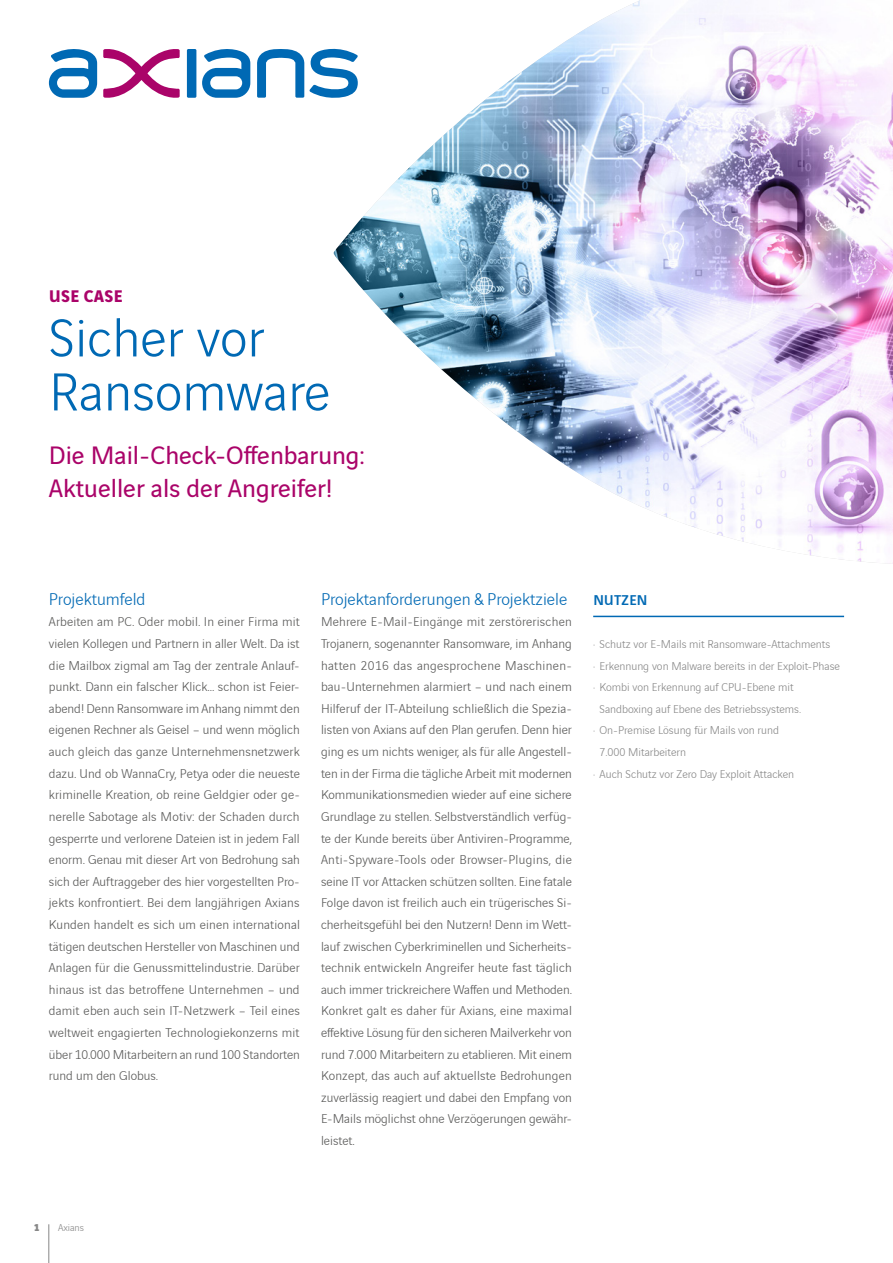
<style>
.page{position:relative;width:893px;height:1263px;background:#fff}
.page>*{position:absolute;margin:0;border:0;box-sizing:border-box;transform-origin:0 0}
.t1{font:300 57px/54px "Vinci Sans";color:#0069b4}
.t2{font:27px/32.4px "Vinci Sans";color:#aa0469}
.t3{font:300 18px "Vinci Sans";color:#0069b4}
.t4{font:700 18px "Vinci Sans";letter-spacing:.02em;color:#aa0469}
.t5{font:500 15px "Vinci Sans";letter-spacing:.02em;color:#0069b4}
.t6{font:300 13.5px/21.6px "Vinci Sans";color:#575756;text-align:justify}
.t7{font:300 12px "Vinci Sans";color:#878787}
.t8{font:300 10.5px "Vinci Sans";color:#878787}
.t9{font:900 10.5px "Vinci Sans";color:#878787}
</style>
<div class="page">
<hr style="left:48px;top:1224px;width:1px;height:39px;background:#878787">
<div style="left:187px;top:49px;width:9px;height:49px;background:#0069b4;border-radius:2px"></div>
<svg style="left:103px;top:49px;width:77px;height:49px"></svg>
<svg style="left:202px;top:49px;width:48px;height:49px"></svg>
<svg style="left:49px;top:49px;width:48px;height:49px"></svg>
<svg style="left:257px;top:49px;width:76px;height:49px"></svg>
<img style="left:333px;top:0;width:560px;height:564px">
<hr style="left:593px;top:616px;width:251px;height:1px;background:#0069b4">
<h3 class="t4" style="left:49px;top:282px;width:75px">USE CASE</h3>
<h1 class="t1" style="left:49px;top:306px;width:283px">Sicher vor<br>Ransomware</h1>
<h2 class="t2" style="left:49px;top:437px;width:318px">Die Mail-Check-Offenbarung:<br>Aktueller als der Angreifer!</h2>
<h3 class="t3" style="left:49px;top:586px;width:98px">Projektumfeld</h3>
<p class="t6" style="left:49px;top:610px;width:253px">Arbeiten am PC. Oder mobil. In einer Firma mit vielen Kollegen und Partnern in aller Welt. Da ist die Mailbox zigmal am Tag der zentrale Anlauf&shy;punkt. Dann ein falscher Klick... schon ist Feier&shy;abend! Denn Ransomware im Anhang nimmt den eigenen Rechner als Geisel – und wenn möglich auch gleich das ganze Unternehmensnetzwerk dazu. Und ob WannaCry, Petya oder die neueste kriminelle Kreation, ob reine Geldgier oder ge&shy;nerelle Sabotage als Motiv: der Schaden durch gesperrte und verlorene Dateien ist in jedem Fall enorm. Genau mit dieser Art von Bedrohung sah sich der Auftraggeber des hier vorgestellten Pro&shy;jekts konfrontiert. Bei dem langjährigen Axians Kunden handelt es sich um einen international tätigen deutschen Hersteller von Maschinen und Anlagen für die Genussmittelindustrie. Darüber hinaus ist das betroffene Unternehmen – und damit eben auch sein IT-Netzwerk – Teil eines weltweit engagierten Technologiekonzerns mit über 10.000 Mitarbeitern an rund 100 Standorten rund um den Globus.</p>
<h3 class="t3" style="left:321px;top:586px;width:248px">Projektanforderungen &amp; Projektziele</h3>
<p class="t6" style="left:321px;top:610px;width:252px;text-align:left">Mehrere E-Mail-Eingänge mit zerstörerischen Trojanern, sogenannter Ransomware, im Anhang hatten 2016 das angesprochene Maschinen&shy;bau-Unternehmen alarmiert – und nach einem Hilferuf der IT-Abteilung schließlich die Spezia&shy;listen von Axians auf den Plan gerufen. Denn hier ging es um nichts weniger, als für alle Angestell&shy;ten in der Firma die tägliche Arbeit mit modernen Kommunikationsmedien wieder auf eine sichere Grundlage zu stellen. Selbstverständlich verfüg&shy;te der Kunde bereits über Antiviren-Programme, Anti-Spyware-Tools oder Browser-Plugins, die seine IT vor Attacken schützen sollten. Eine fatale Folge davon ist freilich auch ein trügerisches Si&shy;cherheitsgefühl bei den Nutzern! Denn im Wett&shy;lauf zwischen Cyberkriminellen und Sicherheits&shy;technik entwickeln Angreifer heute fast täglich auch immer trickreichere Waffen und Methoden.<br>Konkret galt es daher für Axians, eine maximal effektive Lösung für den sicheren Mailverkehr von rund 7.000 Mitarbeitern zu etablieren. Mit einem Konzept, das auch auf aktuellste Bedrohungen zuverlässig reagiert und dabei den Empfang von E-Mails möglichst ohne Verzögerungen gewähr&shy;leistet.</p>
<p class="t5" style="left:593px;top:588px;width:56px">NUTZEN</p>
<p class="t7" style="left:593px;top:635px;width:239px">· Schutz vor E-Mails mit Ransomware-Attachments</p>
<p class="t7" style="left:593px;top:657px;width:248px">· Erkennung von Malware bereits in der Exploit-Phase</p>
<p class="t7" style="left:593px;top:679px;width:202px">· Kombi von Erkennung auf CPU-Ebene mit</p>
<p class="t7" style="left:600px;top:700px;width:203px">Sandboxing auf Ebene des Betriebssystems.</p>
<p class="t7" style="left:593px;top:722px;width:187px">· On-Premise Lösung für Mails von rund</p>
<p class="t7" style="left:600px;top:743px;width:88px">7.000 Mitarbeitern</p>
<p class="t7" style="left:593px;top:765px;width:202px">· Auch Schutz vor Zero Day Exploit Attacken</p>
<p class="t9" style="left:34px;top:1219px;width:7px">1</p>
<p class="t8" style="left:58px;top:1220px;width:28px">Axians</p>
</div>
